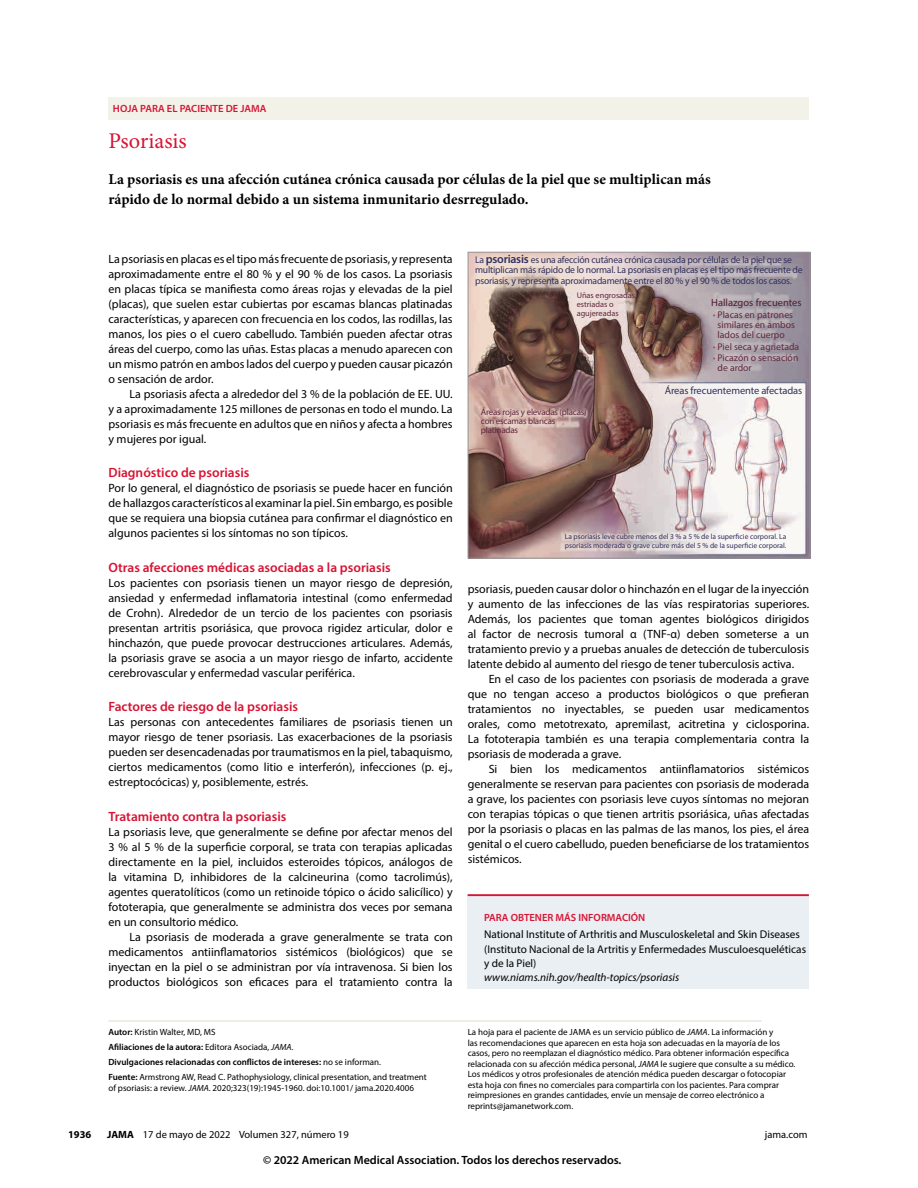
<style>
.page{position:relative;width:918px;height:1188px;background:#fff}
.page>*{position:absolute;margin:0;border:0;box-sizing:border-box;transform-origin:0 0}
.Paragraph_Style4{font:22.5px "Minion Pro";color:#d81434}
.Paragraph_Style4-2{font:700 15px/20px "Minion Pro";color:#000}
.Paragraph_Style4-3{font:600 13.5px "Myriad Pro";color:#d81434}
.Paragraph_Style4-4{font:12px/15px "Myriad Pro";color:#000;text-align:justify}
.Paragraph_Style7{font:12px/15px "Myriad Pro";color:#000;text-align:justify}
.Paragraph_Style8{font:12px/15px "Myriad Pro";color:#000;text-align:justify}
.Paragraph_Style9{font:600 12px "Myriad Pro";color:#000}
.Paragraph_Style2{font:11.25px/14.2px "Myriad Pro";color:#000}
.Paragraph_Style1{font:italic 11.25px "Myriad Pro";color:#000}
.Paragraph_Style9-2{font:10.5px "Myriad Pro";color:#000}
.Paragraph_Style4-5{font:10.5px "Myriad Pro";letter-spacing:-.01em;color:#32305e}
.Paragraph_Style1-2{font:600 10.5px "Myriad Pro";color:#d81434}
.Paragraph_Style3{font:600 10.5px "Myriad Pro";color:#d81434}
.Paragraph_Style5{font:10.5px "Myriad Pro";color:#4f1d32}
.Paragraph_Style9-3{font:700 10.5px "Myriad Pro";color:#000}
.Paragraph_Style4-6{font:9.75px/10.5px "Myriad Pro";letter-spacing:-.02em;color:#32305e}
.Paragraph_Style6{font:9.75px/9.9px "Myriad Pro";color:#61273d;text-align:center}
.Paragraph_Style5-2{font:9.75px "Myriad Pro";color:#61273d}
.Paragraph_Style4-7{font:9px/10.5px "Myriad Pro";color:#000}
.Paragraph_Style4-8{font:600 9px "Myriad Pro";color:#000}
.Paragraph_Style4-9{font:9px/9px "Myriad Pro";letter-spacing:-.02em;color:#61273d}
.Paragraph_Style4-10{font:8.25px/9px "Myriad Pro";color:#61273d}
.Paragraph_Style4-11{font:7.5px/9px "Myriad Pro";color:#32305e}
.s1{font-weight:600;font-size:12px}
.s2{color:#96586a}
.s3{font-weight:600}
.s4{font-weight:400}
.s5{font-weight:400;font-style:italic}
.s6{font-style:italic}
.s7{font-weight:700}
.s8{color:#fff}
</style>
<div class="page">
<img style="left:470px;top:254px;width:338px;height:303px">
<div style="left:468px;top:252px;width:342px;height:307px;border:1px solid #939596"></div>
<div style="left:468px;top:894px;width:341px;height:95px;background:#e9eff3"></div>
<div style="left:108px;top:97px;width:701px;height:23px;background:#f3f2e9"></div>
<hr style="left:108px;top:1020px;width:654px;height:2px;background:#e8e7de">
<hr style="left:468px;top:894px;width:341px;height:2px;background:#d81434">
<p class="Paragraph_Style3" style="left:113px;top:102px;width:155px">HOJA PARA EL PACIENTE DE JAMA</p>
<p class="Paragraph_Style4" style="left:108px;top:125px;width:80px">Psoriasis</p>
<p class="Paragraph_Style4-2" style="left:108px;top:169px;width:604px">La psoriasis es una afección cutánea crónica causada por células de la piel que se multiplican más rápido de lo normal debido a un sistema inmunitario desrregulado.</p>
<p class="Paragraph_Style4-4" style="left:108px;top:251px;width:346px">La psoriasis en placas es el tipo más frecuente de psoriasis, y representa aproximadamente entre el 80 % y el 90 % de los casos. La psoriasis en placas típica se manifiesta como áreas rojas y elevadas de la piel (placas), que suelen estar cubiertas por escamas blancas platinadas características, y aparecen con frecuencia en los codos, las rodillas, las manos, los pies o el cuero cabelludo. También pueden afectar otras áreas del cuerpo, como las uñas. Estas placas a menudo aparecen con un mismo patrón en ambos lados del cuerpo y pueden causar picazón o sensación de ardor.</p>
<p class="Paragraph_Style7" style="left:108px;top:386px;width:346px;text-indent:21px">La psoriasis afecta a alrededor del 3 % de la población de EE. UU. y a aproximadamente 125 millones de personas en todo el mundo. La psoriasis es más frecuente en adultos que en niños y afecta a hombres y mujeres por igual.</p>
<p class="Paragraph_Style4-3" style="left:108px;top:464px;width:143px">Diagnóstico de psoriasis</p>
<p class="Paragraph_Style4-4" style="left:108px;top:480px;width:346px">Por lo general, el diagnóstico de psoriasis se puede hacer en función de hallazgos característicos al examinar la piel. Sin embargo, es posible que se requiera una biopsia cutánea para confirmar el diagnóstico en algunos pacientes si los síntomas no son típicos.</p>
<p class="Paragraph_Style4-3" style="left:108px;top:558px;width:284px">Otras afecciones médicas asociadas a la psoriasis</p>
<p class="Paragraph_Style4-4" style="left:108px;top:575px;width:346px">Los pacientes con psoriasis tienen un mayor riesgo de depresión, ansiedad y enfermedad inflamatoria intestinal (como enfermedad de Crohn). Alrededor de un tercio de los pacientes con psoriasis presentan artritis psoriásica, que provoca rigidez articular, dolor e hinchazón, que puede provocar destrucciones articulares. Además, la psoriasis grave se asocia a un mayor riesgo de infarto, accidente cerebrovascular y enfermedad vascular periférica.</p>
<p class="Paragraph_Style4-3" style="left:108px;top:698px;width:191px">Factores de riesgo de la psoriasis</p>
<p class="Paragraph_Style4-4" style="left:108px;top:714px;width:346px">Las personas con antecedentes familiares de psoriasis tienen un mayor riesgo de tener psoriasis. Las exacerbaciones de la psoriasis pueden ser desencadenadas por traumatismos en la piel, tabaquismo, ciertos medicamentos (como litio e interferón), infecciones (p. ej., estreptocócicas) y, posiblemente, estrés.</p>
<p class="Paragraph_Style4-3" style="left:108px;top:807px;width:180px">Tratamiento contra la psoriasis</p>
<p class="Paragraph_Style4-4" style="left:108px;top:824px;width:346px">La psoriasis leve, que generalmente se define por afectar menos del 3 % al 5 % de la superficie corporal, se trata con terapias aplicadas directamente en la piel, incluidos esteroides tópicos, análogos de la vitamina D, inhibidores de la calcineurina (como tacrolimús), agentes queratolíticos (como un retinoide tópico o ácido salicílico) y fototerapia, que generalmente se administra dos veces por semana en un consultorio médico.</p>
<p class="Paragraph_Style8" style="left:108px;top:929px;width:346px;text-indent:21px">La psoriasis de moderada a grave generalmente se trata con medicamentos antiinflamatorios sistémicos (biológicos) que se inyectan en la piel o se administran por vía intravenosa. Si bien los productos biológicos son eficaces para el tratamiento contra la</p>
<p class="Paragraph_Style4-6" style="left:475px;top:254px;width:329px">La <span class="s1">psoriasis</span> es una afección cutánea crónica causada por células de la piel que se multiplican más rápido de lo normal. La psoriasis en placas es el tipo más frecuente de psoriasis, y representa aproximadamente entre el 80 % y el 90 % de todos los casos.</p>
<p class="Paragraph_Style4-10" style="left:577px;top:290px;width:62px">Uñas engrosadas, estriadas o agujereadas</p>
<p class="Paragraph_Style5" style="left:711px;top:296px;width:92px">Hallazgos frecuentes</p>
<p class="Paragraph_Style6" style="left:713px;top:310px;width:84px"><span class="s2">•</span> Placas en patrones similares en ambos lados del cuerpo</p>
<p class="Paragraph_Style5-2" style="left:713px;top:340px;width:88px"><span class="s2">•</span> Piel seca y agrietada</p>
<p class="Paragraph_Style6" style="left:718px;top:353px;width:82px;text-align:left;text-indent:-5px"><span class="s2">•</span> Picazón o sensación de ardor</p>
<p class="Paragraph_Style4-5" style="left:665px;top:384px;width:139px">Áreas frecuentemente afectadas</p>
<p class="Paragraph_Style4-9" style="left:481px;top:408px;width:107px">Áreas rojas y elevadas (placas) con escamas blancas platinadas</p>
<p class="Paragraph_Style4-11" style="left:565px;top:531px;width:223px">La psoriasis leve cubre menos del 3 % a 5 % de la superficie corporal. La psoriasis moderada o grave cubre más del 5 % de la superficie corporal.</p>
<p class="Paragraph_Style8" style="left:468px;top:581px;width:343px">psoriasis, pueden causar dolor o hinchazón en el lugar de la inyección y aumento de las infecciones de las vías respiratorias superiores.<br>Además, los pacientes que toman agentes biológicos dirigidos al factor de necrosis tumoral α (TNF-α) deben someterse a un tratamiento previo y a pruebas anuales de detección de tuberculosis latente debido al aumento del riesgo de tener tuberculosis activa.</p>
<p class="Paragraph_Style7" style="left:468px;top:671px;width:343px;text-indent:21px">En el caso de los pacientes con psoriasis de moderada a grave que no tengan acceso a productos biológicos o que prefieran tratamientos no inyectables, se pueden usar medicamentos orales, como metotrexato, apremilast, acitretina y ciclosporina.<br>La fototerapia también es una terapia complementaria contra la psoriasis de moderada a grave.</p>
<p class="Paragraph_Style7" style="left:468px;top:761px;width:343px;text-indent:21px">Si bien los medicamentos antiinflamatorios sistémicos generalmente se reservan para pacientes con psoriasis de moderada a grave, los pacientes con psoriasis leve cuyos síntomas no mejoran con terapias tópicas o que tienen artritis psoriásica, uñas afectadas por la psoriasis o placas en las palmas de las manos, los pies, el área genital o el cuero cabelludo, pueden beneficiarse de los tratamientos sistémicos.</p>
<p class="Paragraph_Style1-2" style="left:484px;top:911px;width:163px">PARA OBTENER MÁS INFORMACIÓN</p>
<p class="Paragraph_Style2" style="left:484px;top:927px;width:323px">National Institute of Arthritis and Musculoskeletal and Skin Diseases (Instituto Nacional de la Artritis y Enfermedades Musculoesqueléticas y de la Piel)</p>
<p class="Paragraph_Style1" style="left:484px;top:970px;width:197px">www.niams.nih.gov/health-topics/psoriasis</p>
<p class="Paragraph_Style4-7" style="left:108px;top:1027px;width:109px"><span class="s3">Autor:</span> Kristin Walter, MD, MS</p>
<p class="Paragraph_Style4-8" style="left:108px;top:1042px;width:186px">Afiliaciones de la autora: <span class="s4">Editora Asociada,</span> <span class="s5">JAMA</span><span class="s4">.</span></p>
<p class="Paragraph_Style4-8" style="left:108px;top:1057px;width:274px">Divulgaciones relacionadas con conflictos de intereses: <span class="s4">no se informan.</span></p>
<p class="Paragraph_Style4-7" style="left:108px;top:1072px;width:320px"><span class="s3">Fuente:</span> Armstrong AW, Read C. Pathophysiology, clinical presentation, and treatment of psoriasis: a review. <span class="s6">JAMA.</span> 2020;323(19):1945-1960. doi:10.1001/ jama.2020.4006</p>
<p class="Paragraph_Style4-7" style="left:468px;top:1027px;width:329px">La hoja para el paciente de JAMA es un servicio público de <span class="s6">JAMA</span>. La información y<br>las recomendaciones que aparecen en esta hoja son adecuadas en la mayoría de los casos, pero no reemplazan el diagnóstico médico. Para obtener información específica relacionada con su afección médica personal, <span class="s6">JAMA</span> le sugiere que consulte a su médico.<br>Los médicos y otros profesionales de atención médica pueden descargar o fotocopiar esta hoja con fines no comerciales para compartirla con los pacientes. Para comprar reimpresiones en grandes cantidades, envíe un mensaje de correo electrónico a reprints@jamanetwork.com.</p>
<p class="Paragraph_Style9-3" style="left:68px;top:1128px;width:25px">1936</p>
<p class="Paragraph_Style9-2" style="left:107px;top:1128px;width:298px"><span class="s7">JAMA</span> 17 de mayo de 2022 Volumen 327, número 19 <span class="s8">(Reimpreso)</span></p>
<p class="Paragraph_Style9-2" style="left:765px;top:1128px;width:44px">jama.com</p>
<p class="Paragraph_Style9" style="left:263px;top:1153px;width:360px">© 2022 American Medical Association. Todos los derechos reservados.</p>
</div>
